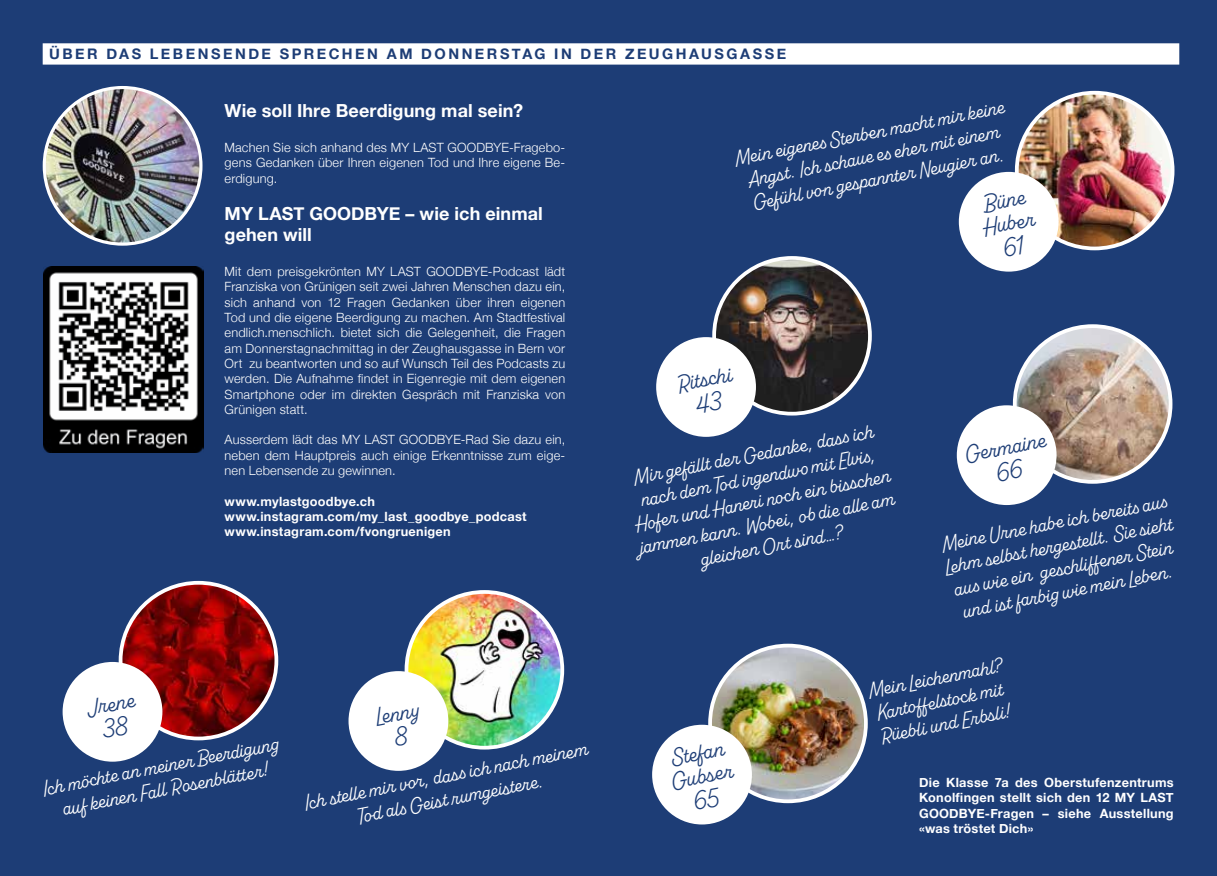
<style>
.page{position:relative;width:1217px;height:876px;background:#fff}
.page>*{position:absolute;margin:0;border:0;box-sizing:border-box;transform-origin:0 0}
.t1{font:23.55px/23.2px "Alkaline";color:#1d3d76;text-align:center}
.t2{font:21px/23.2px "Alkaline";color:#fff;text-align:center}
.t3{font:700 18px/21.6px "Helvetica Neue";letter-spacing:.005em;color:#fff}
.t4{font:700 14.55px "Helvetica Neue";letter-spacing:.17em;color:#1d3d76}
.t5{font:300 12.75px/15.3px "Helvetica Neue";letter-spacing:.015em;color:#fff;text-align:justify}
.t6{font:700 12.75px/15.3px "Helvetica Neue";letter-spacing:.02em;color:#fff}
</style>
<div class="page">
<div style="left:0;top:0;width:1216px;height:876px;background:#1d3d76"></div>
<div style="left:43px;top:43px;width:1135px;height:22px;background:#fff"></div>
<img style="left:43px;top:266px;width:160px;height:187px">
<img style="left:710px;top:646px;width:155px;height:155px;border-radius:78px">
<div style="left:708px;top:644px;width:159px;height:159px;border:4px solid #fff;border-radius:50%"></div>
<img style="left:1014px;top:326px;width:156px;height:156px;border-radius:78px">
<div style="left:1012px;top:324px;width:160px;height:160px;border:4px solid #fff;border-radius:50%"></div>
<img style="left:406px;top:592px;width:156px;height:156px;border-radius:78px">
<div style="left:404px;top:590px;width:160px;height:159px;border:4px solid #fff;border-radius:50%"></div>
<img style="left:120px;top:583px;width:156px;height:155px;border-radius:78px">
<div style="left:119px;top:581px;width:159px;height:159px;border:4px solid #fff;border-radius:50%"></div>
<img style="left:714px;top:258px;width:155px;height:156px;border-radius:78px">
<div style="left:712px;top:256px;width:159px;height:160px;border:4px solid #fff;border-radius:50%"></div>
<div style="left:652px;top:725px;width:99px;height:99px;background:#fff;border-radius:50%"></div>
<div style="left:956px;top:405px;width:100px;height:100px;background:#fff;border-radius:50%"></div>
<div style="left:348px;top:671px;width:100px;height:100px;background:#fff;border-radius:50%"></div>
<div style="left:63px;top:662px;width:99px;height:100px;background:#fff;border-radius:50%"></div>
<div style="left:656px;top:337px;width:99px;height:100px;background:#fff;border-radius:50%"></div>
<img style="left:1016px;top:93px;width:156px;height:155px;border-radius:78px">
<div style="left:1014px;top:91px;width:160px;height:159px;border:4px solid #fff;border-radius:50%"></div>
<div style="left:958px;top:172px;width:100px;height:100px;background:#fff;border-radius:50%"></div>
<img style="left:44px;top:88px;width:157px;height:156px;border-radius:78px">
<div style="left:43px;top:86px;width:159px;height:160px;border:3px solid #fff;border-radius:50%"></div>
<p class="t4" style="left:49px;top:42px;width:738px">ÜBER DAS LEBENSENDE SPRECHEN AM DONNERSTAG IN DER ZEUGHAUSGASSE</p>
<h3 class="t3" style="left:224px;top:101px;width:300px">Wie soll Ihre Beerdigung mal sein?</h3>
<p class="t5" style="left:224px;top:139px;width:342px">Machen Sie sich anhand des MY LAST GOODBYE-Fragebo&shy;gens Gedanken über Ihren eigenen Tod und Ihre eigene Be&shy;erdigung.</p>
<h3 class="t3" style="left:224px;top:203px;width:320px">MY LAST GOODBYE – wie ich einmal gehen will</h3>
<p class="t5" style="left:224px;top:263px;width:342px">Mit dem preisgekrönten MY LAST GOODBYE-Podcast lädt Franziska von Grünigen seit zwei Jahren Menschen dazu ein, sich anhand von 12 Fragen Gedanken über ihren eigenen Tod und die eigene Beerdigung zu machen. Am Stadtfestival endlich.menschlich. bietet sich die Gelegenheit, die Fragen am Donnerstagnachmittag in der Zeughausgasse in Bern vor Ort zu beantworten und so auf Wunsch Teil des Podcasts zu werden. Die Aufnahme findet in Eigenregie mit dem eigenen Smartphone oder im direkten Gespräch mit Franziska von Grünigen statt.</p>
<p class="t5" style="left:224px;top:431px;width:342px">Ausserdem lädt das MY LAST GOODBYE-Rad Sie dazu ein, neben dem Hauptpreis auch einige Erkenntnisse zum eige&shy;nen Lebensende zu gewinnen.</p>
<p class="t6" style="left:224px;top:494px;width:303px">www.mylastgoodbye.ch www.instagram.com/my_last_goodbye_podcast www.instagram.com/fvongruenigen</p>
<h1 class="t1" style="left:85px;top:698px;width:49px;rotate:-11deg">Jrene<br>38</h1>
<h2 class="t2" style="left:41px;top:778px;width:240px;rotate:-11deg">Ich möchte an meiner Beerdigung auf keinen Fall Ros enblätt er!</h2>
<h1 class="t1" style="left:373px;top:706px;width:47px;rotate:-11deg">Lenny<br>8</h1>
<h2 class="t2" style="left:302px;top:792px;width:289px;rotate:-11deg">Ich stelle mir vor , dass ich nach meinem<br>Tod als Geist rumgeistere.</h2>
<h2 class="t2" style="left:733px;top:148px;width:274px;rotate:-11deg">Mein eigenes Sterben macht mir keine<br>Angst. Ich schaue es eher mit einem<br>Gefühl von gespannter Neugier an.</h2>
<h1 class="t1" style="left:976px;top:194px;width:55px;rotate:-11deg">Büne<br>Huber<br>61</h1>
<h1 class="t1" style="left:674px;top:374px;width:57px;rotate:-11deg">Ritschi<br>43</h1>
<h2 class="t2" style="left:624px;top:468px;width:261px;rotate:-11deg">Mir gefällt der Gedanke, dass ich nach dem Tod irgendwo mit Elvis,<br>Hofer und Haneri noch ein bisschen jammen kann. Wobei, ob die alle am gleichen Ort sind…?</h2>
<h1 class="t1" style="left:962px;top:444px;width:83px;rotate:-11deg">Germaine<br>66</h1>
<h2 class="t2" style="left:938px;top:534px;width:233px;rotate:-11deg">Meine Urne habe ich bereits aus<br>Lehm selbs t hergestellt. Sie sieht aus wie ein geschliff ener Stein und ist farbig wie mein Leben.</h2>
<h1 class="t1" style="left:664px;top:748px;width:65px;rotate:-11deg">Stefan<br>Gubs er<br>65</h1>
<h2 class="t2" style="left:866px;top:680px;width:137px;text-align:left;rotate:-11deg">Mein Leichenmahl?<br>Kartoff elstock mit<br>Rüebli und Erbs li!</h2>
<p class="t6" style="left:918px;top:775px;width:256px;text-align:justify">Die Klasse 7a des Oberstufenzentrums Konolfingen stellt sich den 12 MY LAST GOODBYE-Fragen – siehe Ausstellung «was tröstet Dich»</p>
</div>
